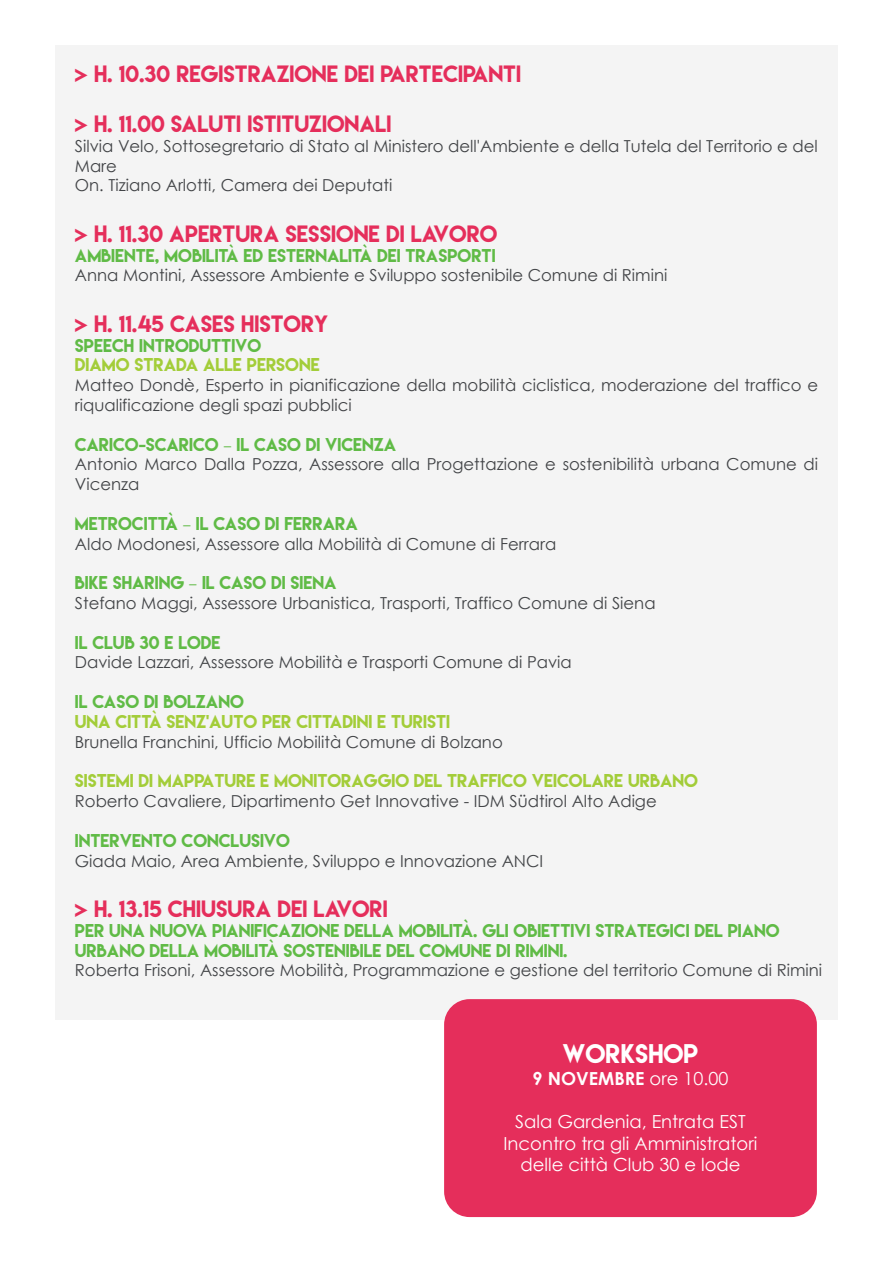
<style>
.page{position:relative;width:893px;height:1263px;background:#fff}
.page>*{position:absolute;margin:0;border:0;box-sizing:border-box;transform-origin:0 0}
.t1{font:24px "Lemon Milk";color:#fff}
.t2{font:21px "Lemon Milk";color:#e52e5b}
.t3{font:18px/21.6px "Century Gothic";color:#fff;text-align:center}
.t4{font:700 18px "Century Gothic";color:#fff}
.t5{font:16.5px/19.8px "Century Gothic";color:#414346}
.t6{font:16.5px/19.8px "Lemon Milk";color:#60bb46}
.t7{font:16.5px "Lemon Milk";color:#a3cd39}
.s1{font-family:"Myriad Pro"}
.s2{font-weight:400}
</style>
<div class="page">
<div style="left:55px;top:45px;width:783px;height:975px;background:#f4f4f4"></div>
<div style="left:444px;top:999px;width:373px;height:218px;background:#e52e5b;border-radius:26px"></div>
<p class="t2" style="left:75px;top:59px;width:448px">&gt; H. 10.30 REGISTRAZIONE DEI PARTECIPANTI</p>
<p class="t2" style="left:75px;top:109px;width:318px">&gt; H. 11.00 SALUTI ISTITUZIONALI</p>
<p class="t5" style="left:75px;top:136px;width:744px">Silvia Velo, Sottosegretario di Stato al Ministero dell'Ambiente e della Tutela del Territorio e del<br>Mare<br>On. Tiziano Arlotti, Camera dei Deputati</p>
<p class="t2" style="left:75px;top:219px;width:424px">&gt; H. 11.30 APERTURA SESSIONE DI LAVORO</p>
<p class="t6" style="left:75px;top:245px;width:422px">AMBIENTE, MOBILITÀ ED ESTERNALITÀ DEI TRASPORTI</p>
<p class="t5" style="left:75px;top:265px;width:594px">Anna Montini, Assessore Ambiente e Sviluppo sostenibile Comune di Rimini</p>
<p class="t2" style="left:75px;top:309px;width:255px">&gt; H. 11.45 CASES HISTORY</p>
<p class="t6" style="left:75px;top:335px;width:188px">SPEECH INTRODUTTIVO</p>
<p class="t7" style="left:75px;top:354px;width:246px">DIAMO STRADA ALLE PERSONE</p>
<p class="t5" style="left:75px;top:375px;width:745px">Matteo Dondè, Esperto in pianificazione della mobilità ciclistica, moderazione del traffico e riqualificazione degli spazi pubblici</p>
<p class="t6" style="left:75px;top:434px;width:323px">CARICO-SCARICO <span class="s1">–</span> IL CASO DI VICENZA</p>
<p class="t5" style="left:75px;top:454px;width:745px">Antonio Marco Dalla Pozza, Assessore alla Progettazione e sostenibilità urbana Comune di<br>Vicenza</p>
<p class="t6" style="left:75px;top:513px;width:284px">METROCITTÀ <span class="s1">–</span> IL CASO DI FERRARA</p>
<p class="t5" style="left:75px;top:533px;width:483px">Aldo Modonesi, Assessore alla Mobilità di Comune di Ferrara</p>
<p class="t6" style="left:75px;top:573px;width:263px">BIKE SHARING <span class="s1">–</span> IL CASO DI SIENA</p>
<p class="t5" style="left:75px;top:593px;width:582px">Stefano Maggi, Assessore Urbanistica, Trasporti, Traffico Comune di Siena</p>
<p class="t6" style="left:75px;top:632px;width:147px">IL CLUB 30 E LODE</p>
<p class="t5" style="left:75px;top:652px;width:498px">Davide Lazzari, Assessore Mobilità e Trasporti Comune di Pavia</p>
<p class="t6" style="left:75px;top:691px;width:170px">IL CASO DI BOLZANO</p>
<p class="t7" style="left:75px;top:710px;width:377px">UNA CITTÀ SENZ'AUTO PER CITTADINI E TURISTI</p>
<p class="t5" style="left:75px;top:731px;width:429px">Brunella Franchini, Ufficio Mobilità Comune di Bolzano</p>
<p class="t7" style="left:75px;top:769px;width:624px">SISTEMI DI MAPPATURE E MONITORAGGIO DEL TRAFFICO VEICOLARE URBANO</p>
<p class="t5" style="left:75px;top:791px;width:583px">Roberto Cavaliere, Dipartimento Get Innovative - IDM Südtirol Alto Adige</p>
<p class="t6" style="left:75px;top:830px;width:217px">INTERVENTO CONCLUSIVO</p>
<p class="t5" style="left:75px;top:850px;width:470px">Giada Maio, Area Ambiente, Sviluppo e Innovazione ANCI</p>
<p class="t2" style="left:75px;top:894px;width:314px">&gt; H. 13.15 CHIUSURA DEI LAVORI</p>
<p class="t6" style="left:75px;top:920px;width:706px">PER UNA NUOVA PIANIFICAZIONE DELLA MOBILITÀ. GLI OBIETTIVI STRATEGICI DEL PIANO<br>URBANO DELLA MOBILITÀ SOSTENIBILE DEL COMUNE DI RIMINI.</p>
<p class="t5" style="left:75px;top:960px;width:749px">Roberta Frisoni, Assessore Mobilità, Programmazione e gestione del territorio Comune di Rimini</p>
<h1 class="t1" style="left:563px;top:1037px;width:137px">WORKSHOP</h1>
<p class="t4" style="left:533px;top:1064px;width:197px">9 NOVEMBRE <span class="s2">ore 10.00</span></p>
<p class="t3" style="left:504px;top:1110px;width:255px">Sala Gardenia, Entrata EST<br>Incontro tra gli Amministratori delle città Club 30 e lode</p>
</div>
